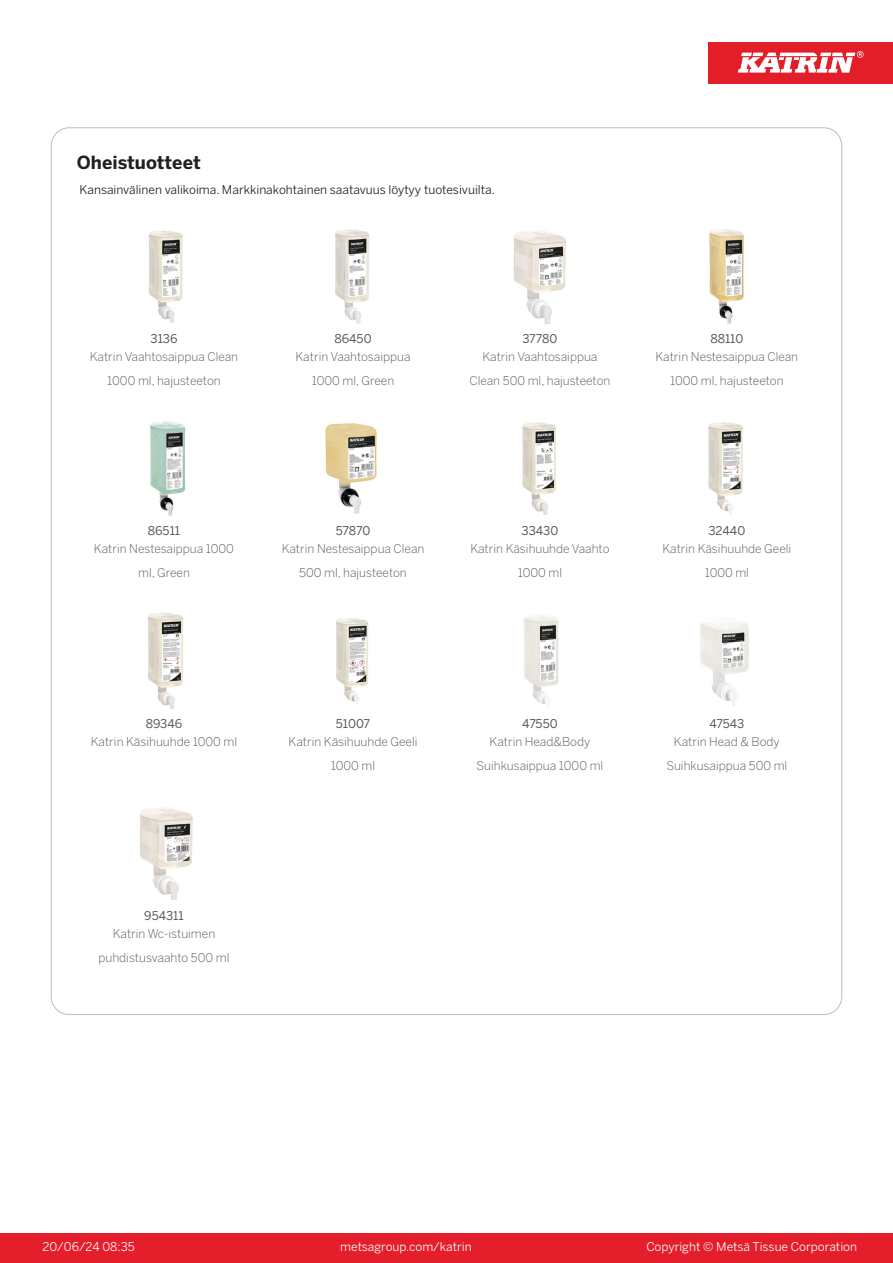
<style>
.page{position:relative;width:893px;height:1263px;background:#fff}
.page>*{position:absolute;margin:0;border:0;box-sizing:border-box;transform-origin:0 0}
.T_TableHeader{font:700 18px "Benton Sans";color:#231f20}
.T_RelatedName{font:300 12px/24px "Benton Sans";color:#57585a;text-align:center}
.T_TableBody{font:12px "Benton Sans";color:#231f20}
.t1{font:12px "Benton Sans";color:#fff}
.T_RelatedCode{font:12px "Benton Sans";color:#57585a}
</style>
<div class="page">
<div style="left:0;top:1233px;width:893px;height:30px;background:#e41e2b"></div>
<div style="left:708px;top:43px;width:185px;height:41px;background:#e31e28"></div>
<svg style="left:738px;top:51px;width:126px;height:22px"></svg>
<img style="left:149px;top:230px;width:34px;height:93px">
<img style="left:335px;top:229px;width:35px;height:95px">
<img style="left:513px;top:230px;width:53px;height:94px">
<img style="left:709px;top:229px;width:35px;height:95px">
<img style="left:150px;top:421px;width:36px;height:95px">
<img style="left:325px;top:423px;width:52px;height:91px">
<img style="left:522px;top:422px;width:34px;height:93px">
<img style="left:708px;top:422px;width:35px;height:92px">
<img style="left:148px;top:613px;width:36px;height:96px">
<img style="left:336px;top:618px;width:33px;height:86px">
<img style="left:524px;top:615px;width:35px;height:93px">
<img style="left:700px;top:622px;width:49px;height:84px">
<img style="left:140px;top:807px;width:53px;height:93px">
<p class="T_TableHeader" style="left:77px;top:151px;width:125px">Oheistuotteet</p>
<p class="T_TableBody" style="left:80px;top:183px;width:417px">Kansainvälinen valikoima. Markkinakohtainen saatavuus löytyy tuotesivuilta.</p>
<p class="T_RelatedCode" style="left:151px;top:331px;width:28px">3136</p>
<p class="T_RelatedCode" style="left:334px;top:331px;width:39px">86450</p>
<p class="T_RelatedCode" style="left:522px;top:331px;width:37px">37780</p>
<p class="T_RelatedCode" style="left:710px;top:331px;width:35px">88110</p>
<p class="T_RelatedName" style="left:90px;top:345px;width:150px">Katrin Vaahtosaippua Clean<br>1000 ml, hajusteeton</p>
<p class="T_RelatedName" style="left:296px;top:345px;width:116px">Katrin Vaahtosaippua<br>1000 ml, Green</p>
<p class="T_RelatedName" style="left:469px;top:345px;width:142px">Katrin Vaahtosaippua<br>Clean 500 ml, hajusteeton</p>
<p class="T_RelatedName" style="left:655px;top:345px;width:144px">Katrin Nestesaippua Clean<br>1000 ml, hajusteeton</p>
<p class="T_RelatedCode" style="left:148px;top:524px;width:34px">86511</p>
<p class="T_RelatedCode" style="left:336px;top:524px;width:36px">57870</p>
<p class="T_RelatedCode" style="left:521px;top:524px;width:38px">33430</p>
<p class="T_RelatedCode" style="left:708px;top:524px;width:38px">32440</p>
<p class="T_RelatedName" style="left:94px;top:537px;width:142px">Katrin Nestesaippua 1000 ml, Green</p>
<p class="T_RelatedName" style="left:282px;top:537px;width:144px">Katrin Nestesaippua Clean<br>500 ml, hajusteeton</p>
<p class="T_RelatedName" style="left:470px;top:537px;width:141px">Katrin Käsihuuhde Vaahto<br>1000 ml</p>
<p class="T_RelatedName" style="left:662px;top:537px;width:130px">Katrin Käsihuuhde Geeli<br>1000 ml</p>
<p class="T_RelatedCode" style="left:146px;top:716px;width:38px">89346</p>
<p class="T_RelatedCode" style="left:336px;top:716px;width:36px">51007</p>
<p class="T_RelatedCode" style="left:522px;top:716px;width:37px">47550</p>
<p class="T_RelatedCode" style="left:709px;top:716px;width:36px">47543</p>
<p class="T_RelatedName" style="left:91px;top:729px;width:148px">Katrin Käsihuuhde 1000 ml</p>
<p class="T_RelatedName" style="left:289px;top:729px;width:130px">Katrin Käsihuuhde Geeli<br>1000 ml</p>
<p class="T_RelatedName" style="left:477px;top:729px;width:128px">Katrin Head&amp;Body<br>Suihkusaippua 1000 ml</p>
<p class="T_RelatedName" style="left:666px;top:729px;width:122px">Katrin Head &amp; Body<br>Suihkusaippua 500 ml</p>
<p class="T_RelatedCode" style="left:144px;top:908px;width:41px">954311</p>
<p class="T_RelatedName" style="left:98px;top:921px;width:133px">Katrin Wc-istuimen puhdistusvaahto 500 ml</p>
<p class="t1" style="left:43px;top:1239px;width:94px">20/06/24 08:35</p>
<p class="t1" style="left:340px;top:1239px;width:133px">metsagroup.com/katrin</p>
<p class="t1" style="left:646px;top:1239px;width:212px">Copyright © Metsä Tissue Corporation</p>
</div>
